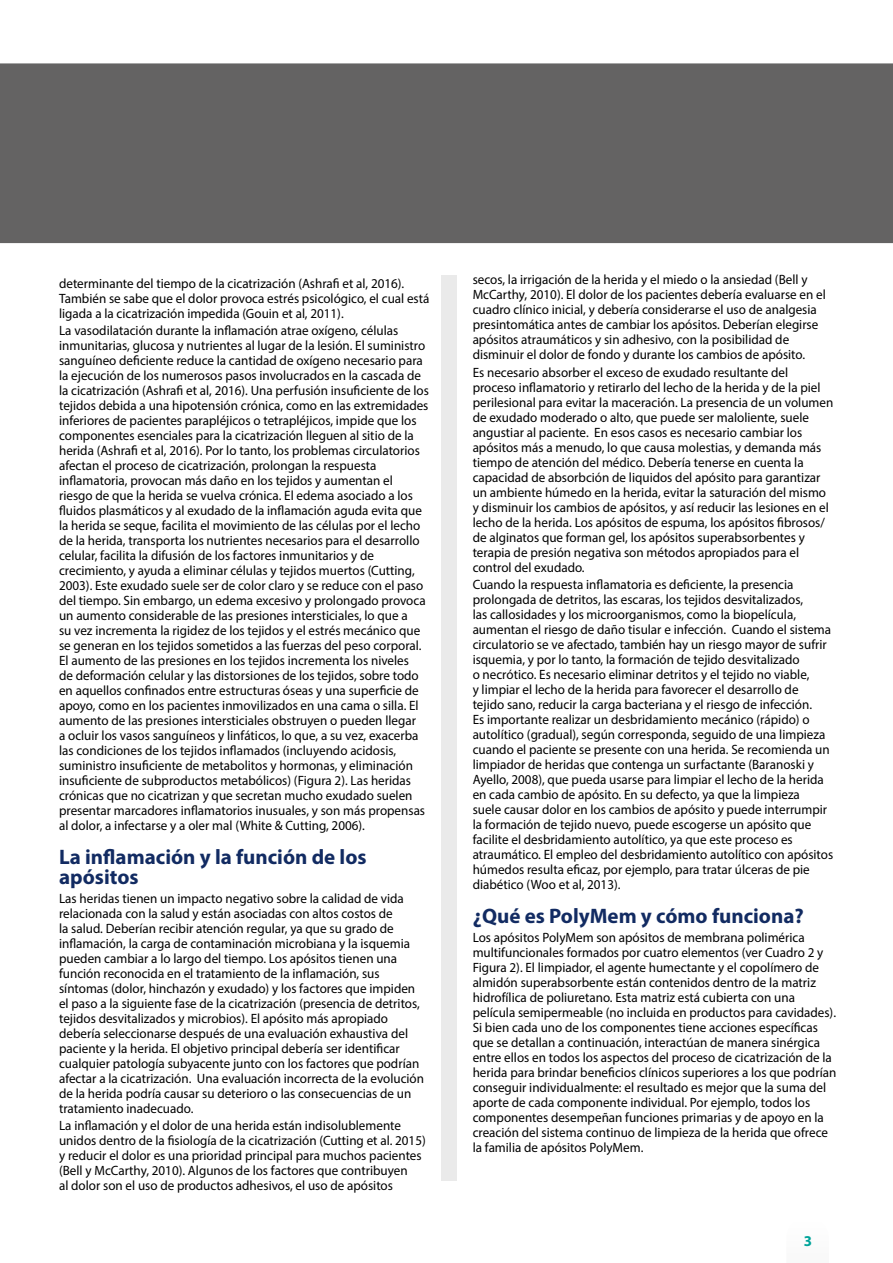
<style>
.page{position:relative;width:893px;height:1263px;background:#fff}
.page>*{position:absolute;margin:0;border:0;box-sizing:border-box;transform-origin:0 0}
.t1{font:700 21px/19.5px "Myriad Pro";color:#122b62}
.t2{font:700 15px "Myriad Pro";color:#00a49a}
.t3{font:13.5px/15px "Myriad Pro";color:#000}
</style>
<div class="page">
<div style="left:0;top:63px;width:893px;height:180px;background:#646363"></div>
<div style="left:441px;top:275px;width:16px;height:906px;background:#eaeaea"></div>
<p class="t3" style="left:59px;top:275px;width:372px">determinante del tiempo de la cicatrización (Ashrafi et al, 2016).<br>También se sabe que el dolor provoca estrés psicológico, el cual está ligada a la cicatrización impedida (Gouin et al, 2011).</p>
<p class="t3" style="left:59px;top:322px;width:371px">La vasodilatación durante la inflamación atrae oxígeno, células inmunitarias, glucosa y nutrientes al lugar de la lesión. El suministro sanguíneo deficiente reduce la cantidad de oxígeno necesario para la ejecución de los numerosos pasos involucrados en la cascada de la cicatrización (Ashrafi et al, 2016). Una perfusión insuficiente de los tejidos debida a una hipotensión crónica, como en las extremidades inferiores de pacientes parapléjicos o tetrapléjicos, impide que los componentes esenciales para la cicatrización lleguen al sitio de la herida (Ashrafi et al, 2016). Por lo tanto, los problemas circulatorios afectan el proceso de cicatrización, prolongan la respuesta inflamatoria, provocan más daño en los tejidos y aumentan el riesgo de que la herida se vuelva crónica. El edema asociado a los fluidos plasmáticos y al exudado de la inflamación aguda evita que la herida se seque, facilita el movimiento de las células por el lecho de la herida, transporta los nutrientes necesarios para el desarrollo celular, facilita la difusión de los factores inmunitarios y de crecimiento, y ayuda a eliminar células y tejidos muertos (Cutting, 2003). Este exudado suele ser de color claro y se reduce con el paso del tiempo. Sin embargo, un edema excesivo y prolongado provoca un aumento considerable de las presiones intersticiales, lo que a<br>su vez incrementa la rigidez de los tejidos y el estrés mecánico que se generan en los tejidos sometidos a las fuerzas del peso corporal.<br>El aumento de las presiones en los tejidos incrementa los niveles<br>de deformación celular y las distorsiones de los tejidos, sobre todo en aquellos confinados entre estructuras óseas y una superficie de apoyo, como en los pacientes inmovilizados en una cama o silla. El aumento de las presiones intersticiales obstruyen o pueden llegar<br>a ocluir los vasos sanguíneos y linfáticos, lo que, a su vez, exacerba las condiciones de los tejidos inflamados (incluyendo acidosis, suministro insuficiente de metabolitos y hormonas, y eliminación insuficiente de subproductos metabólicos) (Figura 2). Las heridas crónicas que no cicatrizan y que secretan mucho exudado suelen presentar marcadores inflamatorios inusuales, y son más propensas al dolor, a infectarse y a oler mal (White &amp; Cutting, 2006).</p>
<h1 class="t1" style="left:59px;top:847px;width:309px">La inflamación y la función de los apósitos</h1>
<p class="t3" style="left:59px;top:891px;width:366px">Las heridas tienen un impacto negativo sobre la calidad de vida relacionada con la salud y están asociadas con altos costos de<br>la salud. Deberían recibir atención regular, ya que su grado de inflamación, la carga de contaminación microbiana y la isquemia pueden cambiar a lo largo del tiempo. Los apósitos tienen una función reconocida en el tratamiento de la inflamación, sus síntomas (dolor, hinchazón y exudado) y los factores que impiden el paso a la siguiente fase de la cicatrización (presencia de detritos, tejidos desvitalizados y microbios). El apósito más apropiado debería seleccionarse después de una evaluación exhaustiva del paciente y la herida. El objetivo principal debería ser identificar cualquier patología subyacente junto con los factores que podrían afectar a la cicatrización. Una evaluación incorrecta de la evolución de la herida podría causar su deterioro o las consecuencias de un tratamiento inadecuado.</p>
<p class="t3" style="left:59px;top:1118px;width:368px">La inflamación y el dolor de una herida están indisolublemente unidos dentro de la fisiología de la cicatrización (Cutting et al. 2015) y reducir el dolor es una prioridad principal para muchos pacientes (Bell y McCarthy, 2010). Algunos de los factores que contribuyen<br>al dolor son el uso de productos adhesivos, el uso de apósitos</p>
<p class="t3" style="left:473px;top:272px;width:355px">secos, la irrigación de la herida y el miedo o la ansiedad (Bell y McCarthy, 2010). El dolor de los pacientes debería evaluarse en el cuadro clínico inicial, y debería considerarse el uso de analgesia presintomática antes de cambiar los apósitos. Deberían elegirse apósitos atraumáticos y sin adhesivo, con la posibilidad de disminuir el dolor de fondo y durante los cambios de apósito.</p>
<p class="t3" style="left:473px;top:364px;width:362px">Es necesario absorber el exceso de exudado resultante del proceso inflamatorio y retirarlo del lecho de la herida y de la piel perilesional para evitar la maceración. La presencia de un volumen de exudado moderado o alto, que puede ser maloliente, suele angustiar al paciente. En esos casos es necesario cambiar los apósitos más a menudo, lo que causa molestias, y demanda más tiempo de atención del médico. Debería tenerse en cuenta la capacidad de absorbción de liquidos del apósito para garantizar un ambiente húmedo en la herida, evitar la saturación del mismo y disminuir los cambios de apósitos, y así reducir las lesiones en el lecho de la herida. Los apósitos de espuma, los apósitos fibrosos/ de alginatos que forman gel, los apósitos superabsorbentes y terapia de presión negativa son métodos apropiados para el control del exudado.</p>
<p class="t3" style="left:473px;top:576px;width:362px">Cuando la respuesta inflamatoria es deficiente, la presencia prolongada de detritos, las escaras, los tejidos desvitalizados,<br>las callosidades y los microorganismos, como la biopelícula, aumentan el riesgo de daño tisular e infección. Cuando el sistema circulatorio se ve afectado, también hay un riesgo mayor de sufrir isquemia, y por lo tanto, la formación de tejido desvitalizado<br>o necrótico. Es necesario eliminar detritos y el tejido no viable,<br>y limpiar el lecho de la herida para favorecer el desarrollo de tejido sano, reducir la carga bacteriana y el riesgo de infección.<br>Es importante realizar un desbridamiento mecánico (rápido) o autolítico (gradual), según corresponda, seguido de una limpieza cuando el paciente se presente con una herida. Se recomienda un limpiador de heridas que contenga un surfactante (Baranoski y Ayello, 2008), que pueda usarse para limpiar el lecho de la herida en cada cambio de apósito. En su defecto, ya que la limpieza<br>suele causar dolor en los cambios de apósito y puede interrumpir la formación de tejido nuevo, puede escogerse un apósito que facilite el desbridamiento autolítico, ya que este proceso es atraumático. El empleo del desbridamiento autolítico con apósitos húmedos resulta eficaz, por ejemplo, para tratar úlceras de pie diabético (Woo et al, 2013).</p>
<h1 class="t1" style="left:473px;top:906px;width:333px">¿Qué es PolyMem y cómo funciona?</h1>
<p class="t3" style="left:473px;top:930px;width:365px">Los apósitos PolyMem son apósitos de membrana polimérica multifuncionales formados por cuatro elementos (ver Cuadro 2 y Figura 2). El limpiador, el agente humectante y el copolímero de almidón superabsorbente están contenidos dentro de la matriz hidrofílica de poliuretano. Esta matriz está cubierta con una película semipermeable (no incluida en productos para cavidades).<br>Si bien cada uno de los componentes tiene acciones específicas que se detallan a continuación, interactúan de manera sinérgica entre ellos en todos los aspectos del proceso de cicatrización de la herida para brindar beneficios clínicos superiores a los que podrían conseguir individualmente: el resultado es mejor que la suma del aporte de cada componente individual. Por ejemplo, todos los componentes desempeñan funciones primarias y de apoyo en la creación del sistema continuo de limpieza de la herida que ofrece la familia de apósitos PolyMem.</p>
<p class="t2" style="left:804px;top:1231px;width:10px">3</p>
</div>
